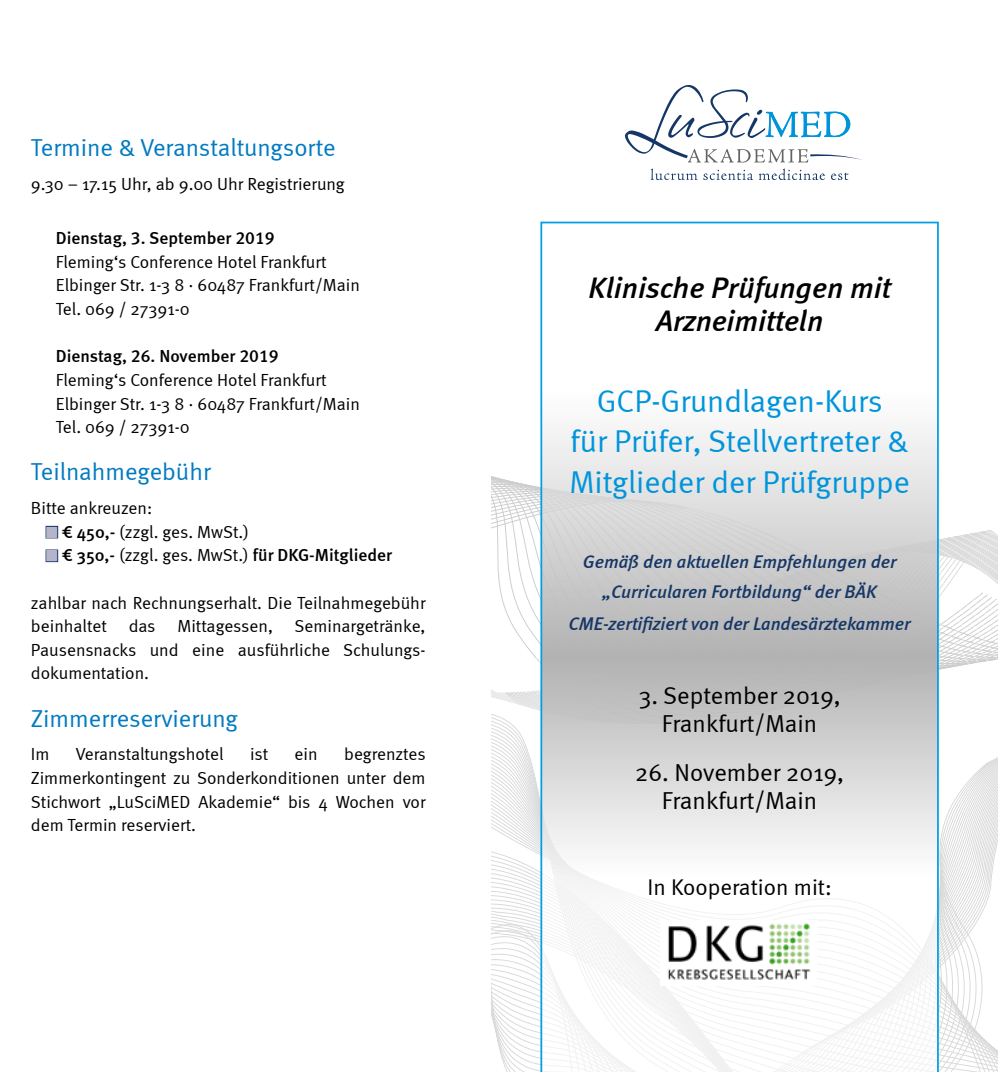
<style>
.page{position:relative;width:998px;height:1072px;background:#fff}
.page>*{position:absolute;margin:0;border:0;box-sizing:border-box;transform-origin:0 0}
.t1{font:31.5px/40.2px "Meta Normal";color:#0095db;text-align:center}
.t2{font:italic 29.75px/33.2px "Meta Medium LF";color:#000;text-align:center}
.t3{font:24.5px/28.5px "Meta Normal";color:#000;text-align:center}
.t4{font:24.5px "Meta Normal";color:#007ac2}
.t5{font:22.75px "Meta Normal";color:#000}
.t6{font:italic 500 18.38px/29.8px "Meta";color:#163767;text-align:center}
.t7{font:17.5px/23.6px "Meta Normal";color:#000}
.t8{font:17.5px "Meta Medium LF";color:#000}
.s1{font-family:"Meta Normal LF"}
.s2{color:#b4b4cb}
.s3{font-family:"Meta";font-weight:500}
.s4{font-family:"Meta Normal"}
</style>
<div class="page">
<svg style="left:491px;top:485px;width:506px;height:234px"></svg>
<svg style="left:938px;top:551px;width:59px;height:520px"></svg>
<svg style="left:491px;top:719px;width:49px;height:352px"></svg>
<svg style="left:540px;top:222px;width:398px;height:849px"></svg>
<svg style="left:650px;top:168px;width:47px;height:12px"></svg>
<svg style="left:703px;top:170px;width:49px;height:10px"></svg>
<svg style="left:758px;top:168px;width:66px;height:12px"></svg>
<svg style="left:831px;top:172px;width:17px;height:8px"></svg>
<svg style="left:624px;top:85px;width:238px;height:77px"></svg>
<div style="left:46px;top:526px;width:12px;height:12px;border:2px solid #163767"></div>
<div style="left:46px;top:549px;width:12px;height:13px;border:2px solid #163767"></div>
<img style="left:660px;top:920px;width:156px;height:65px">
<h3 class="t4" style="left:31px;top:133px;width:306px">Termine &amp; Veranstaltungsorte</h3>
<p class="t7" style="left:31px;top:172px;width:315px">9.30 – 17.15 Uhr, ab 9.00 Uhr Registrierung</p>
<p class="t8" style="left:56px;top:228px;width:220px">Dienstag, 3. September 2019</p>
<p class="t7" style="left:56px;top:249px;width:305px">Fleming‘s Conference Hotel Frankfurt<br>Elbinger Str. 1-3 8 <span class="s1">·</span> 60487 Frankfurt/Main<br>Tel. 069 / 27391-0</p>
<p class="t8" style="left:56px;top:346px;width:224px">Dienstag, 26. November 2019</p>
<p class="t7" style="left:56px;top:368px;width:305px">Fleming‘s Conference Hotel Frankfurt<br>Elbinger Str. 1-3 8 <span class="s1">·</span> 60487 Frankfurt/Main<br>Tel. 069 / 27391-0</p>
<h3 class="t4" style="left:31px;top:458px;width:181px">Teilnahmegebühr</h3>
<p class="t7" style="left:31px;top:496px;width:123px">Bitte ankreuzen:</p>
<p class="t7" style="left:46px;top:519px;width:204px"><span class="s2">■</span> <span class="s3">€ 450,-</span> (zzgl. ges. MwSt.)</p>
<p class="t8" style="left:46px;top:545px;width:347px"><span class="s2">■</span> <span class="s3">€ 350,-</span> <span class="s4">(zzgl. ges. MwSt.)</span> für DKG-Mitglieder</p>
<p class="t7" style="left:31px;top:590px;width:396px;text-align:justify">zahlbar nach Rechnungserhalt. Die Teilnahmegebühr beinhaltet das Mittagessen, Seminargetränke, Pausensnacks und eine ausführliche Schulungs&shy;dokumentation.</p>
<h3 class="t4" style="left:31px;top:704px;width:208px">Zimmerreservierung</h3>
<p class="t7" style="left:31px;top:742px;width:20px">Im</p>
<p class="t7" style="left:76px;top:742px;width:149px">Veranstaltungshotel</p>
<p class="t7" style="left:250px;top:742px;width:19px">ist</p>
<p class="t7" style="left:294px;top:742px;width:25px">ein</p>
<p class="t7" style="left:31px;top:742px;width:396px;text-align:justify;text-indent:313px">begrenztes Zimmerkontingent zu Sonderkonditionen unter dem Stichwort „LuSciMED Akademie“ bis 4 Wochen vor dem Termin reserviert.</p>
<h2 class="t2" style="left:588px;top:271px;width:304px">Klinische Prüfungen mit<br>Arzneimitteln</h2>
<h1 class="t1" style="left:569px;top:380px;width:342px">GCP-Grundlagen-Kurs<br>für Prüfer, Stellvertreter &amp;<br>Mitglieder der Prüfgruppe</h1>
<p class="t6" style="left:582px;top:546px;width:315px">Gemäß den aktuellen Empfehlungen der „Curricularen Fortbildung“ der BÄK</p>
<p class="t6" style="left:568px;top:608px;width:343px">CME-zertifiziert von der Landesärztekammer</p>
<h3 class="t3" style="left:638px;top:681px;width:203px">3. September 2019,<br>Frankfurt/Main</h3>
<h3 class="t3" style="left:635px;top:757px;width:210px">26. November 2019,<br>Frankfurt/Main</h3>
<h3 class="t5" style="left:647px;top:873px;width:185px">In Kooperation mit:</h3>
</div>
